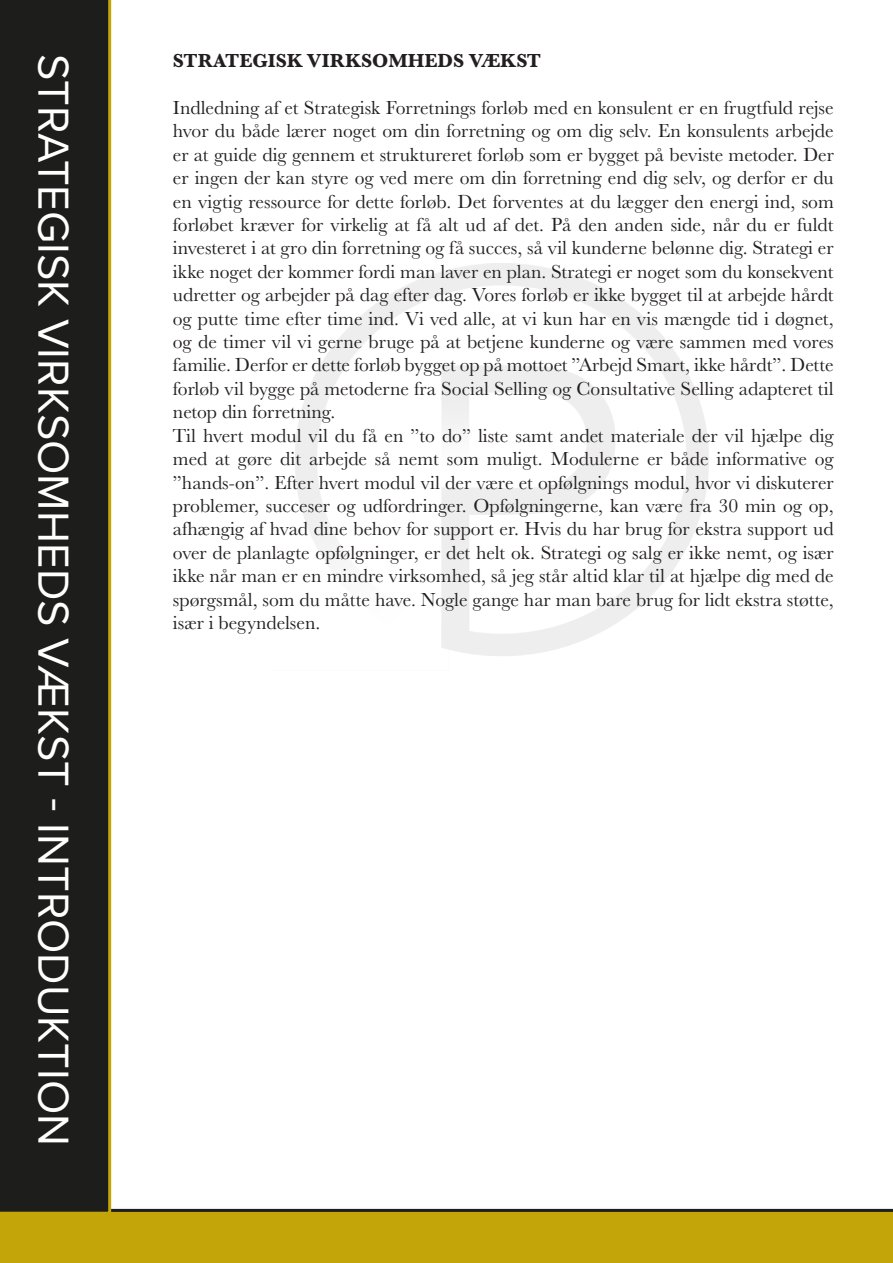
<style>
.page{position:relative;width:893px;height:1263px;background:#fff}
.page>*{position:absolute;margin:0;border:0;box-sizing:border-box;transform-origin:0 0}
.t1{font:45px "Proxima Nova";color:#fff}
.t2{font:19.5px/23.4px "Baskerville URW";color:#231f20}
.t3{font:700 expanded 19.5px "Baskerville URW";color:#231f20}
</style>
<div class="page">
<div style="left:0;top:1209px;width:893px;height:54px;background:#c4a509"></div>
<div style="left:0;top:0;width:111px;height:1215px;background:#1d1d1c"></div>
<h1 class="t1" style="left:87px;top:54px;width:1094px;rotate:90deg">STRATEGISK VIRKSOMHEDS VÆKST - INTRODUKTION</h1>
<p class="t3" style="left:173px;top:49px;width:369px">STRATEGISK VIRKSOMHEDS VÆKST</p>
<p class="t2" style="left:173px;top:95px;width:662px">Indledning af et Strategisk Forretnings forløb med en konsulent er en frugtfuld rejse hvor du både lærer noget om din forretning og om dig selv. En konsulents arbejde er at guide dig gennem et struktureret forløb som er bygget på beviste metoder. Der er ingen der kan styre og ved mere om din forretning end dig selv, og derfor er du en vigtig ressource for dette forløb. Det forventes at du lægger den energi ind, som forløbet kræver for virkelig at få alt ud af det. På den anden side, når du er fuldt investeret i at gro din forretning og få succes, så vil kunderne belønne dig. Strategi er ikke noget der kommer fordi man laver en plan. Strategi er noget som du konsekvent udretter og arbejder på dag efter dag. Vores forløb er ikke bygget til at arbejde hårdt og putte time efter time ind. Vi ved alle, at vi kun har en vis mængde tid i døgnet, og de timer vil vi gerne bruge på at betjene kunderne og være sammen med vores familie. Derfor er dette forløb bygget op på mottoet ”Arbejd Smart, ikke hårdt”. Dette forløb vil bygge på metoderne fra Social Selling og Consultative Selling adapteret til netop din forretning.<br>Til hvert modul vil du få en ”to do” liste samt andet materiale der vil hjælpe dig med at gøre dit arbejde så nemt som muligt. Modulerne er både informative og ”hands-on”. Efter hvert modul vil der være et opfølgnings modul, hvor vi diskuterer problemer, succeser og udfordringer. Opfølgningerne, kan være fra 30 min og op, afhængig af hvad dine behov for support er. Hvis du har brug for ekstra support ud over de planlagte opfølgninger, er det helt ok. Strategi og salg er ikke nemt, og især ikke når man er en mindre virksomhed, så jeg står altid klar til at hjælpe dig med de spørgsmål, som du måtte have. Nogle gange har man bare brug for lidt ekstra støtte, især i begyndelsen.</p>
</div>
